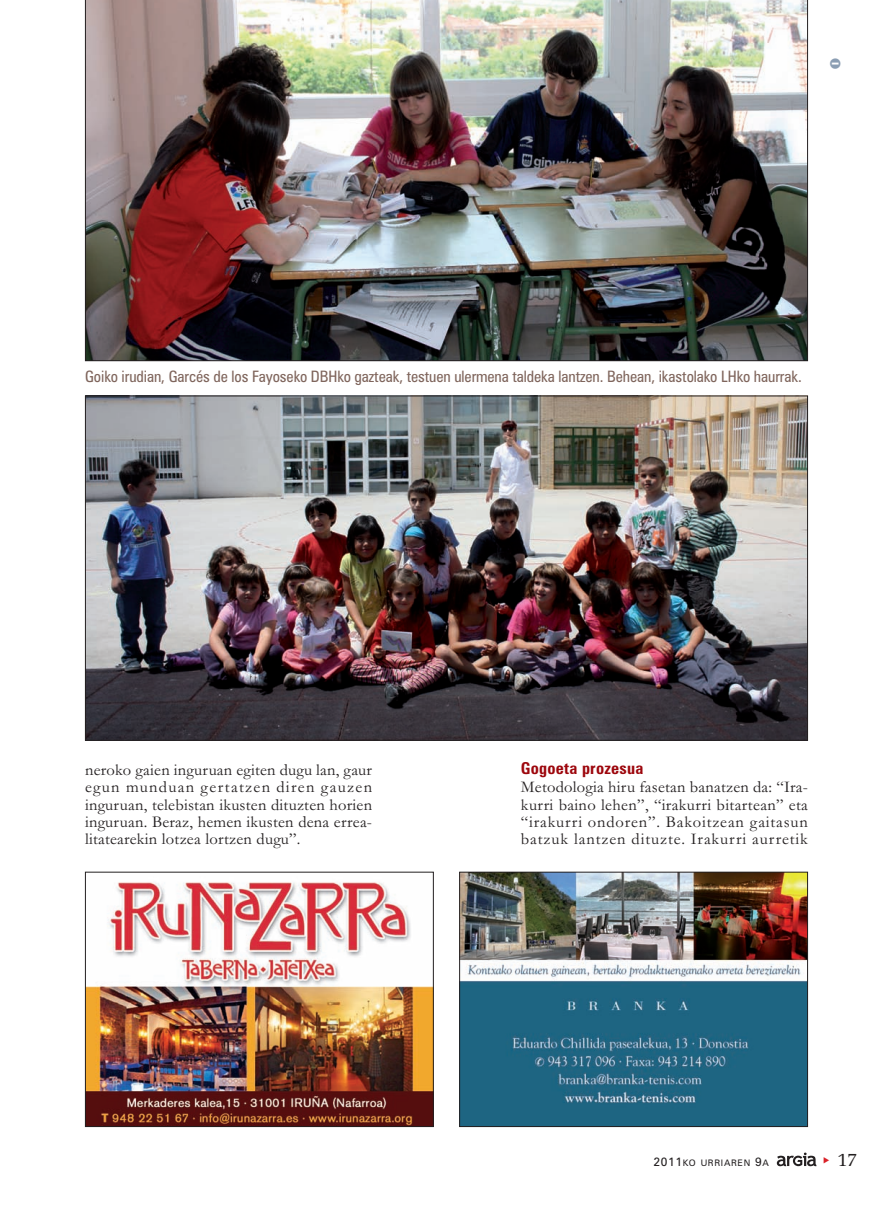
<style>
.page{position:relative;width:893px;height:1212px;background:#fff}
.page>*{position:absolute;margin:0;border:0;box-sizing:border-box;transform-origin:0 0}
.t1{font:30px "Bodiac";color:#8b9eb3}
.t2{font:19.5px "Memoir";color:#231f20}
.t3{font:16.5px/17.2px "Garamond";letter-spacing:.045em;color:#231f20;text-align:justify}
.t4{font:700 condensed 16.5px "Zurich BT";letter-spacing:.015em;color:#9d070d}
.t5{font:condensed 15.75px "Zurich BT";letter-spacing:-.005em;color:#7f655c}
.t6{font:9px "Zurich BT";letter-spacing:.075em;color:#231f20}
.s1{font-size:12px}
</style>
<div class="page">
<svg style="left:777px;top:1152px;width:39px;height:14px"></svg>
<img style="left:87px;top:882px;width:345px;height:243px">
<div style="left:85px;top:872px;width:349px;height:255px;border:1px solid #231f20"></div>
<img style="left:461px;top:874px;width:345px;height:251px">
<div style="left:459px;top:872px;width:349px;height:255px;border:1px solid #231f20"></div>
<img style="left:85px;top:0;width:723px;height:361px">
<img style="left:87px;top:398px;width:719px;height:341px">
<h1 class="t1" style="left:828px;top:52px;width:15px">-</h1>
<p class="t5" style="left:85px;top:371px;width:718px">Goiko irudian, Garcés de los Fayoseko DBHko gazteak, testuen ulermena taldeka lantzen. Behean, ikastolako LHko haurrak.</p>
<p class="t3" style="left:85px;top:763px;width:289px">neroko gaien inguruan egiten dugu lan, gaur egun munduan gertatzen diren gauzen inguruan, telebistan ikusten dituzten horien inguruan. Beraz, hemen ikusten dena errea&shy;litatearekin lotzea lortzen dugu”.</p>
<p class="t4" style="left:521px;top:762px;width:124px">Gogoeta prozesua</p>
<p class="t3" style="left:521px;top:780px;width:289px">Metodologia hiru fasetan banatzen da: “Ira&shy;kurri baino lehen”, “irakurri bitartean” eta “irakurri ondoren”. Bakoitzean gaitasun batzuk lantzen dituzte. Irakurri aurretik</p>
<p class="t6" style="left:654px;top:1160px;width:117px"><span class="s1">2011</span>KO URRIAREN <span class="s1">9</span>A</p>
<p class="t2" style="left:837px;top:1151px;width:22px">17</p>
</div>
